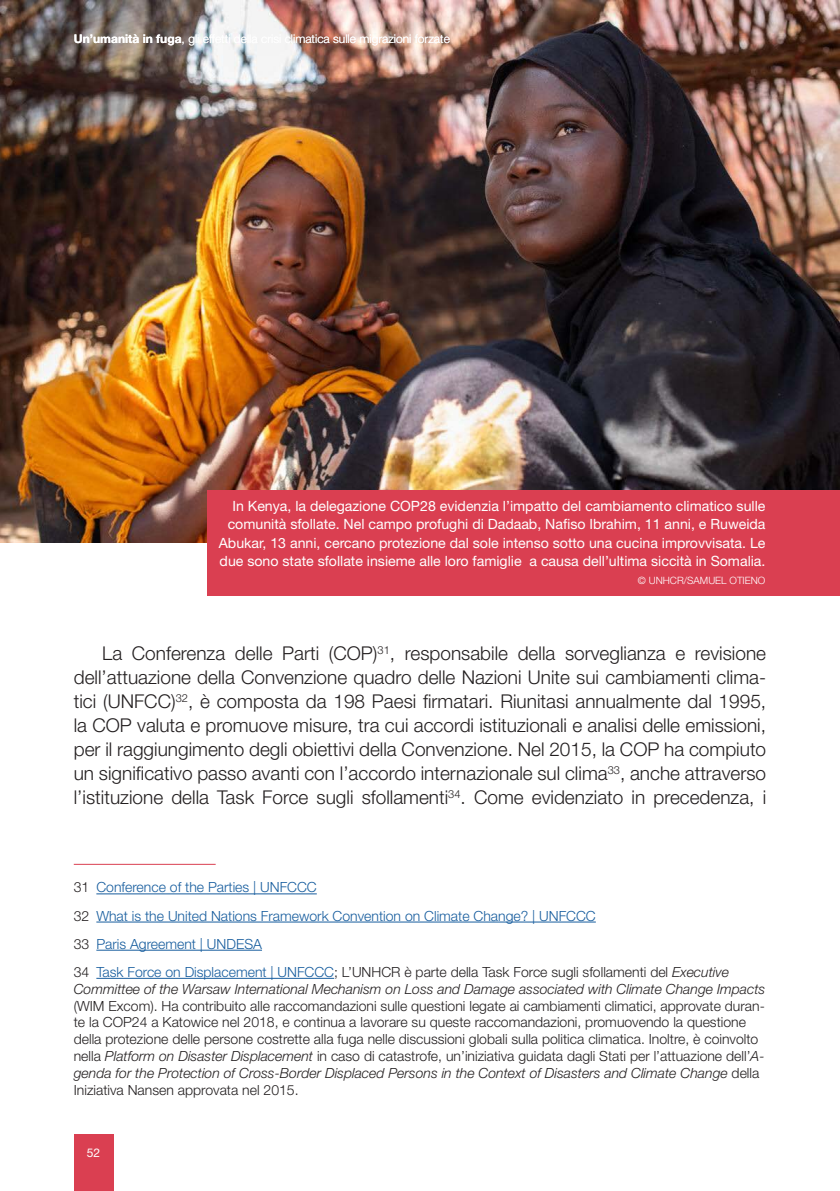
<style>
.page{position:relative;width:840px;height:1191px;background:#fff}
.page>*{position:absolute;margin:0;border:0;box-sizing:border-box;transform-origin:0 0}
.testo{font:300 19px/24px "Helvetica Neue LT Std";color:#231f20;text-align:justify}
.testo_box_foto{font:14.2px/18.2px "Helvetica Neue LT Std";color:#fff;text-align:right}
.nota_pie_pagina{font:300 14px/16.8px "Helvetica Neue LT Std";color:#231f20}
.nota_pie_pagina-2{font:300 14px "Helvetica Neue LT Std";color:#175d9e}
.t1{font:300 12px "Helvetica Neue LT Std";color:#fff}
.t2{font:12px "Helvetica Neue LT Std";color:#fff}
.testo_box_foto-2{font:300 10.2px "Helvetica Neue LT Std";color:#fff}
.s1{font-weight:700}
.s2{color:#231f20}
.s3{color:#175d9e}
.s4{font-style:italic}
</style>
<div class="page">
<hr style="left:74px;top:864px;width:141px;height:1px;background:#da3f51">
<hr style="left:96px;top:893px;width:220px;height:1px;background:#175d9e">
<hr style="left:96px;top:921px;width:499px;height:1px;background:#175d9e">
<hr style="left:96px;top:949px;width:166px;height:1px;background:#175d9e">
<hr style="left:96px;top:978px;width:238px;height:1px;background:#175d9e">
<img style="left:0;top:0;width:839px;height:542px">
<div style="left:207px;top:490px;width:632px;height:105px;background:#da3f51"></div>
<div style="left:74px;top:1134px;width:39px;height:57px;background:#da3f51"></div>
<p class="t1" style="left:74px;top:31px;width:377px"><span class="s1">Un’umanità in fuga</span>, gli effetti della crisi climatica sulle migrazioni forzate</p>
<p class="testo_box_foto" style="left:219px;top:497px;width:548px">In Kenya, la delegazione COP28 evidenzia l’impatto del cambiamento climatico sulle comunità sfollate. Nel campo profughi di Dadaab, Nafiso Ibrahim, 11 anni, e Ruweida Abukar, 13 anni, cercano protezione dal sole intenso sotto una cucina improvvisata. Le due sono state sfollate insieme alle loro famiglie a causa dell’ultima siccità in Somalia.</p>
<p class="testo_box_foto-2" style="left:637px;top:574px;width:129px">© UNHCR/SAMUEL OTIENO</p>
<p class="testo" style="left:74px;top:641px;width:693px;text-indent:28px">La Conferenza delle Parti (COP)<sup>31</sup>, responsabile della sorveglianza e revisione dell’attuazione della Convenzione quadro delle Nazioni Unite sui cambiamenti clima&shy;tici (UNFCC)<sup>32</sup>, è composta da 198 Paesi firmatari. Riunitasi annualmente dal 1995, la COP valuta e promuove misure, tra cui accordi istituzionali e analisi delle emissioni, per il raggiungimento degli obiettivi della Convenzione. Nel 2015, la COP ha compiuto un significativo passo avanti con l’accordo internazionale sul clima<sup>33</sup>, anche attraverso l’istituzione della Task Force sugli sfollamenti<sup>34</sup>. Come evidenziato in precedenza, i</p>
<p class="nota_pie_pagina-2" style="left:74px;top:879px;width:244px"><span class="s2">31</span> Conference of the Parties | UNFCCC</p>
<p class="nota_pie_pagina-2" style="left:74px;top:907px;width:523px"><span class="s2">32</span> What is the United Nations Framework Convention on Climate Change? | UNFCCC</p>
<p class="nota_pie_pagina-2" style="left:74px;top:935px;width:190px"><span class="s2">33</span> Paris Agreement | UNDESA</p>
<p class="nota_pie_pagina" style="left:74px;top:963px;width:692px">34 <span class="s3">Task Force on Displacement | UNFCCC</span>; L’UNHCR è parte della Task Force sugli sfollamenti del <span class="s4">Executive Committee of the Warsaw International Mechanism on Loss and Damage associated with Climate Change Impacts </span>(WIM Excom). Ha contribuito alle raccomandazioni sulle questioni legate ai cambiamenti climatici, approvate duran&shy;te la COP24 a Katowice nel 2018, e continua a lavorare su queste raccomandazioni, promuovendo la questione della protezione delle persone costrette alla fuga nelle discussioni globali sulla politica climatica. Inoltre, è coinvolto nella <span class="s4">Platform on Disaster Displacement</span> in caso di catastrofe, un’iniziativa guidata dagli Stati per l’attuazione dell’<span class="s4">A&shy;genda for the Protection of Cross-Border Displaced Persons in the Context of Disasters and Climate Change</span> della Iniziativa Nansen approvata nel 2015.</p>
<p class="t2" style="left:87px;top:1145px;width:15px">52</p>
</div>
